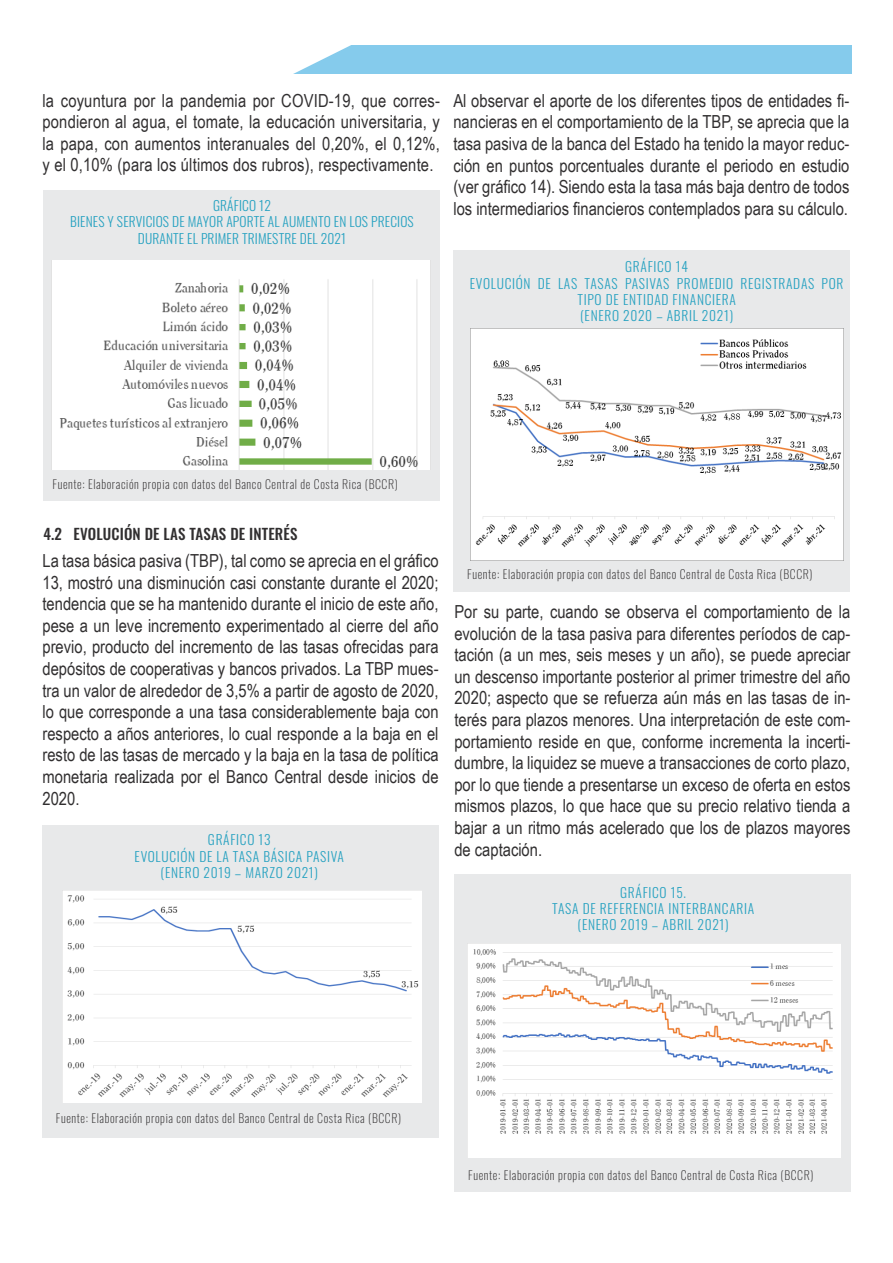
<style>
.page{position:relative;width:893px;height:1263px;background:#fff}
.page>*{position:absolute;margin:0;border:0;box-sizing:border-box;transform-origin:0 0}
.t1{font:18px/21.6px "Arial Narrow";color:#312f30;text-align:justify}
.t2{font:500 15px "Oswald";letter-spacing:.01em;color:#312f30}
.t3{font:300 13.5px/16.2px "Oswald";letter-spacing:.05em;color:#28a2c1;text-align:center}
.t4{font:300 13.5px/16.2px "Oswald";letter-spacing:.01em;color:#28a2c1;text-align:center}
.t5{font:200 12px "Oswald";letter-spacing:.05em;color:#312f30}
</style>
<div class="page">
<div style="left:52px;top:45px;width:799px;height:29px;background:#85cbec"></div>
<svg style="left:52px;top:45px;width:299px;height:29px"></svg>
<div style="left:44px;top:190px;width:396px;height:311px;background:#e8e9ea"></div>
<div style="left:43px;top:826px;width:396px;height:312px;background:#e8e9ea"></div>
<div style="left:453px;top:251px;width:396px;height:341px;background:#e8e9ea"></div>
<img style="left:52px;top:260px;width:378px;height:210px">
<img style="left:63px;top:891px;width:359px;height:211px">
<img style="left:470px;top:329px;width:373px;height:231px">
<div style="left:454px;top:874px;width:396px;height:318px;background:#e8e9ea"></div>
<img style="left:468px;top:944px;width:373px;height:214px">
<p class="t1" style="left:43px;top:89px;width:399px">la coyuntura por la pandemia por COVID-19, que corres&shy;pondieron al agua, el tomate, la educación universitaria, y la papa, con aumentos interanuales del 0,20%, el 0,12%, y el 0,10% (para los últimos dos rubros), respectivamente.</p>
<p class="t4" style="left:70px;top:196px;width:345px">GRÁFICO 12<br>BIENES Y SERVICIOS DE MAYOR APORTE AL AUMENTO EN LOS PRECIOS<br>DURANTE EL PRIMER TRIMESTRE DEL 2021</p>
<p class="t1" style="left:453px;top:89px;width:398px">Al observar el aporte de los diferentes tipos de entidades fi&shy;nancieras en el comportamiento de la TBP, se aprecia que la tasa pasiva de la banca del Estado ha tenido la mayor reduc&shy;ción en puntos porcentuales durante el periodo en estudio (ver gráfico 14). Siendo esta la tasa más baja dentro de todos los intermediarios financieros contemplados para su cálculo.</p>
<p class="t3" style="left:470px;top:257px;width:375px">GRÁFICO 14<br>EVOLUCIÓN DE LAS TASAS PASIVAS PROMEDIO REGISTRADAS POR<br>TIPO DE ENTIDAD FINANCIERA<br>(ENERO 2020 – ABRIL 2021)</p>
<p class="t5" style="left:52px;top:473px;width:347px">Fuente: Elaboración propia con datos del Banco Central de Costa Rica (BCCR)</p>
<p class="t2" style="left:43px;top:526px;width:255px">4.2 EVOLUCIÓN DE LAS TASAS DE INTERÉS</p>
<p class="t1" style="left:43px;top:549px;width:398px">La tasa básica pasiva (TBP), tal como se aprecia en el gráfico 13, mostró una disminución casi constante durante el 2020; tendencia que se ha mantenido durante el inicio de este año, pese a un leve incremento experimentado al cierre del año previo, producto del incremento de las tasas ofrecidas para depósitos de cooperativas y bancos privados. La TBP mues&shy;tra un valor de alrededor de 3,5% a partir de agosto de 2020, lo que corresponde a una tasa considerablemente baja con respecto a años anteriores, lo cual responde a la baja en el resto de las tasas de mercado y la baja en la tasa de política monetaria realizada por el Banco Central desde inicios de 2020.</p>
<p class="t3" style="left:135px;top:830px;width:211px">GRÁFICO 13<br>EVOLUCIÓN DE LA TASA BÁSICA PASIVA (ENERO 2019 – MARZO 2021)</p>
<p class="t5" style="left:467px;top:564px;width:347px">Fuente: Elaboración propia con datos del Banco Central de Costa Rica (BCCR)</p>
<p class="t1" style="left:454px;top:600px;width:398px">Por su parte, cuando se observa el comportamiento de la evolución de la tasa pasiva para diferentes períodos de cap&shy;tación (a un mes, seis meses y un año), se puede apreciar un descenso importante posterior al primer trimestre del año 2020; aspecto que se refuerza aún más en las tasas de in&shy;terés para plazos menores. Una interpretación de este com&shy;portamiento reside en que, conforme incrementa la incerti&shy;dumbre, la liquidez se mueve a transacciones de corto plazo, por lo que tiende a presentarse un exceso de oferta en estos mismos plazos, lo que hace que su precio relativo tienda a bajar a un ritmo más acelerado que los de plazos mayores de captación.</p>
<p class="t3" style="left:552px;top:883px;width:203px">GRÁFICO 15.<br>TASA DE REFERENCIA INTERBANCARIA (ENERO 2019 – ABRIL 2021)</p>
<p class="t5" style="left:56px;top:1107px;width:347px">Fuente: Elaboración propia con datos del Banco Central de Costa Rica (BCCR)</p>
<p class="t5" style="left:468px;top:1164px;width:347px">Fuente: Elaboración propia con datos del Banco Central de Costa Rica (BCCR)</p>
</div>
